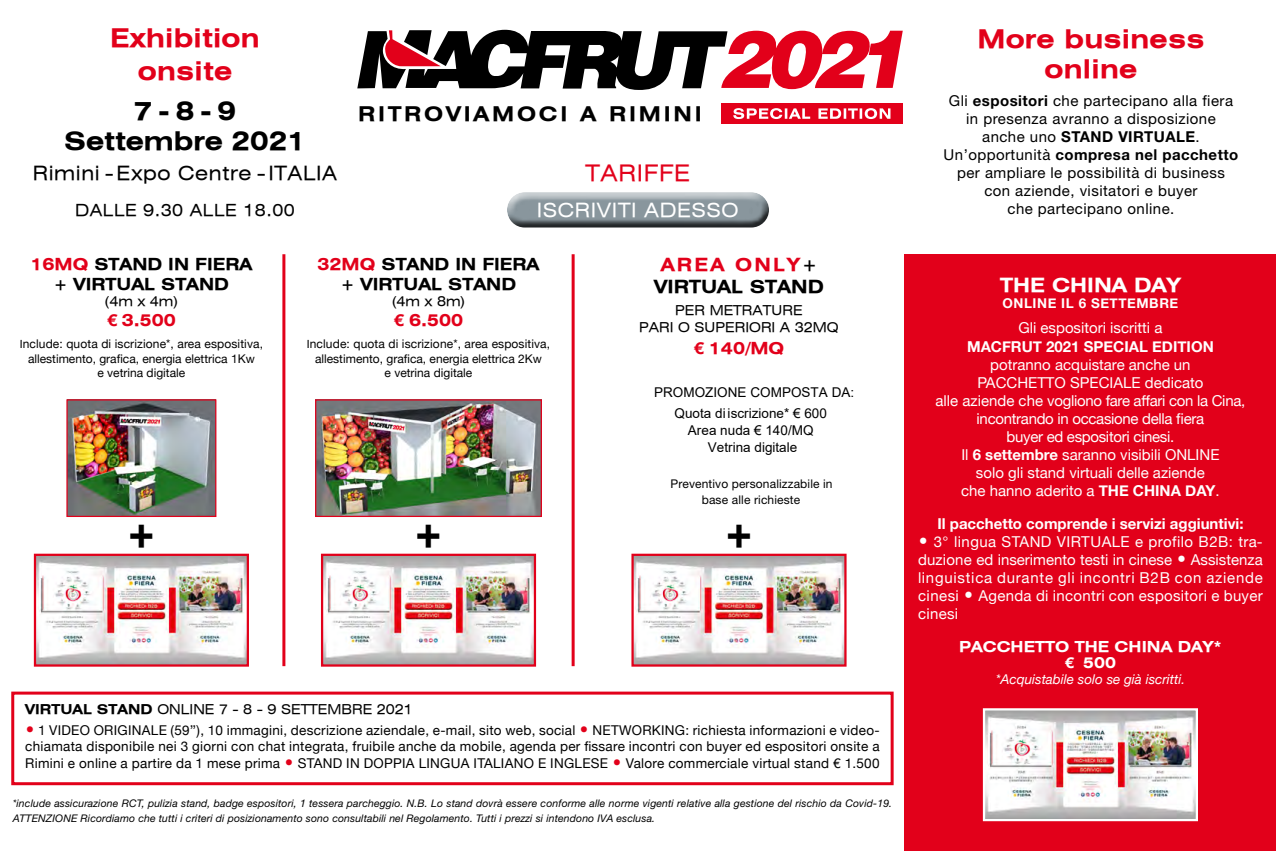
<style>
.page{position:relative;width:1276px;height:851px;background:#fff}
.page>*{position:absolute;margin:0;border:0;box-sizing:border-box;transform-origin:0 0}
.t1{font:37.5px "Swiss 721 Black Extended BT";color:#000}
.t2{font:25.5px/32.4px "Swiss 721 Bold Extended BT";letter-spacing:.01em;color:#e2001a;text-align:center}
.t3{font:25.5px/30px "Swiss 721 Bold Extended BT";color:#000;text-align:center}
.t4{font:22.5px "Swiss 721 Extended BT";letter-spacing:.03em;color:#e2001a}
.t5{font:20.1px "Swiss 721 Bold Extended BT";letter-spacing:.14em;color:#000}
.t6{font:19.5px "Swiss 721 Extended BT";letter-spacing:.03em;color:#000}
.t7{font:19.5px "Swiss 721 Extended BT";letter-spacing:.03em;color:#fff}
.t8{font:19.5px "Swiss 721 Bold Extended BT";color:#fff}
.t9{font:18px/21.6px "Swiss 721 Bold Extended BT";color:#000;text-align:center}
.t10{font:16.5px/19.8px "Swiss 721 Bold Extended BT";color:#000;text-align:center}
.t11{font:16.5px "Swiss 721 Bold Extended BT";color:#e2001a}
.t12{font:16.5px "Swiss 721 Extended BT";letter-spacing:.03em;color:#000}
.t13{font:15px/18px "Helvetica Neue";color:#fff;text-align:center}
.t14{font:15px/18px "Helvetica Neue LT Std";letter-spacing:.03em;color:#000;text-align:center}
.t15{font:700 15px "Helvetica Neue";color:#fff}
.t16{font:15px/16.2px "Swiss 721 Bold Extended BT";color:#fff;text-align:center}
.t17{font:13.5px/16.5px "Helvetica Neue";letter-spacing:.02em;color:#000;text-align:justify}
.t18{font:13.5px/16.2px "Swiss 721 Extended BT";color:#000;text-align:center}
.t19{font:13.5px/20.5px "Arial";color:#000;text-align:center}
.t20{font:italic 13.5px "Helvetica Neue";color:#fff}
.t21{font:700 13.5px "Helvetica Neue";letter-spacing:.04em;color:#fff}
.t22{font:12px/14.4px "Helvetica Neue";color:#000;text-align:center}
.t23{font:12px/16px "Helvetica Neue LT Std";letter-spacing:.01em;color:#000;text-align:center}
.t24{font:italic 10.5px/15px "Helvetica Neue LT Std";letter-spacing:.01em;color:#000}
.s1{font-weight:700}
.s2{color:#e2001a}
.s3{font-family:"Helvetica Neue";font-weight:700}
.s4{font-size:11.25px}
.s5{font-family:"Swiss 721 Bold Extended BT"}
.s6{font-size:27px;color:#e2001a}
.s7{font-size:28.5px}
</style>
<div class="page">
<div style="left:11px;top:691px;width:882px;height:94px;border:3px solid #e2001a"></div>
<div style="left:905px;top:254px;width:371px;height:596px;background:#e2001a"></div>
<img style="left:68px;top:401px;width:146px;height:114px">
<div style="left:66px;top:399px;width:150px;height:118px;border:1px solid #e2001a"></div>
<img style="left:317px;top:401px;width:223px;height:114px">
<div style="left:315px;top:399px;width:227px;height:118px;border:1px solid #e2001a"></div>
<img style="left:37px;top:556px;width:209px;height:107px">
<div style="left:34px;top:553px;width:215px;height:113px;border:2px solid #e2001a"></div>
<hr style="left:282px;top:254px;width:3px;height:412px;background:#e2001a">
<hr style="left:571px;top:254px;width:3px;height:412px;background:#e2001a">
<div style="left:721px;top:103px;width:181px;height:21px;background:#e3001a"></div>
<svg style="left:733px;top:108px;width:157px;height:11px"></svg>
<svg style="left:357px;top:30px;width:545px;height:60px"></svg>
<img style="left:324px;top:556px;width:209px;height:107px">
<div style="left:321px;top:553px;width:215px;height:113px;border:2px solid #e2001a"></div>
<img style="left:634px;top:556px;width:209px;height:107px">
<div style="left:631px;top:553px;width:215px;height:113px;border:2px solid #e2001a"></div>
<img style="left:986px;top:711px;width:209px;height:107px">
<div style="left:983px;top:708px;width:215px;height:113px;border:2px solid #fff"></div>
<div style="left:498px;top:183px;width:275px;height:41px;background:#fff;opacity:.75"></div>
<div style="left:502px;top:196px;width:276px;height:32px;background:#000;opacity:.75"></div>
<h2 class="t2" style="left:110px;top:22px;width:151px">Exhibition onsite</h2>
<h2 class="t2" style="left:977px;top:23px;width:229px;line-height:30.6px">More business online</h2>
<h2 class="t3" style="left:64px;top:96px;width:243px">7-8-9<br>Settembre 2021</h2>
<h3 class="t6" style="left:33px;top:161px;width:306px">Rimini - Expo Centre - ITALIA</h3>
<p class="t12" style="left:75px;top:200px;width:221px">DALLE 9.30 ALLE 18.00</p>
<p class="t14" style="left:943px;top:92px;width:296px">Gli <span class="s1">espositori</span> che partecipano alla fiera in presenza avranno a disposizione anche uno <span class="s1">STAND VIRTUALE</span>.<br>Un’opportunità <span class="s1">compresa nel pacchetto </span>per ampliare le possibilità di business con aziende, visitatori e buyer<br>che partecipano online.</p>
<h3 class="t5" style="left:358px;top:102px;width:345px">RITROVIAMOCI A RIMINI</h3>
<h3 class="t4" style="left:585px;top:160px;width:106px">TARIFFE</h3>
<h3 class="t7" style="left:537px;top:199px;width:203px">ISCRIVITI ADESSO</h3>
<p class="t10" style="left:30px;top:254px;width:223px"><span class="s2">16MQ</span> STAND IN FIERA + VIRTUAL STAND</p>
<p class="t18" style="left:105px;top:293px;width:74px">(4m x 4m)</p>
<p class="t11" style="left:107px;top:310px;width:70px"><span class="s3">€</span> 3.500</p>
<p class="t22" style="left:20px;top:337px;width:245px"><span class="s4">I</span>nclude: quota di iscrizione*, area espositiva, allestimento, grafica, energia elettrica 1Kw<br>e vetrina digitale</p>
<p class="t10" style="left:317px;top:254px;width:223px"><span class="s2">32MQ</span> STAND IN FIERA + VIRTUAL STAND</p>
<p class="t18" style="left:392px;top:293px;width:74px">(4m x 8m)</p>
<p class="t11" style="left:394px;top:310px;width:71px"><span class="s3">€</span> 6.500</p>
<p class="t22" style="left:307px;top:337px;width:245px"><span class="s4">I</span>nclude: quota di iscrizione*, area espositiva, allestimento, grafica, energia elettrica 2Kw<br>e vetrina digitale</p>
<h1 class="t1" style="left:126px;top:510px;width:33px">+</h1>
<h1 class="t1" style="left:413px;top:510px;width:33px">+</h1>
<p class="t9" style="left:654px;top:254px;width:171px"><span class="s2">AREA ONLY</span>+<br>VIRTUAL STAND</p>
<p class="t18" style="left:639px;top:302px;width:201px">PER METRATURE<br>PARI O SUPERIORI A 32MQ</p>
<p class="t11" style="left:694px;top:338px;width:92px"><span class="s3">€</span> 140/MQ</p>
<p class="t19" style="left:654px;top:382px;width:201px">PROMOZIONE COMPOSTA DA:<br>Quota di iscrizione* € 600</p>
<p class="t19" style="left:688px;top:421px;width:127px;line-height:17.2px">Area nuda € 140/MQ<br>Vetrina digitale</p>
<p class="t23" style="left:670px;top:475px;width:164px">Preventivo personalizzabile in base alle richieste</p>
<h1 class="t1" style="left:723px;top:510px;width:33px">+</h1>
<p class="t18" style="left:25px;top:700px;width:389px"><span class="s5">VIRTUAL STAND</span> ONLINE 7 - 8 - 9 SETTEMBRE 2021</p>
<p class="t17" style="left:25px;top:722px;width:856px"><span class="s6">•</span> 1 VIDEO ORIGINALE (59’’), 10 immagini, descrizione aziendale, e-mail, sito web, social <span class="s6">•</span> NETWORKING: richiesta informazioni e video&shy;chiamata disponibile nei 3 giorni con chat integrata, fruibile anche da mobile, agenda per fissare incontri con buyer ed espositori onsite a Rimini e online a partire da 1 mese prima <span class="s6">•</span> STAND IN DOPPIA LINGUA ITALIANO E INGLESE <span class="s6">•</span> Valore commerciale virtual stand € 1.500</p>
<p class="t24" style="left:13px;top:795px;width:881px">*include assicurazione RCT, pulizia stand, badge espositori, 1 tessera parcheggio. N.B. Lo stand dovrà essere conforme alle norme vigenti relative alla gestione del rischio da Covid-19.<br>ATTENZIONE Ricordiamo che tutti i criteri di posizionamento sono consultabili nel Regolamento. Tutti i prezzi si intendono IVA esclusa.</p>
<h3 class="t8" style="left:1000px;top:273px;width:182px">THE CHINA DAY</h3>
<p class="t21" style="left:1002px;top:292px;width:177px">ONLINE IL 6 SETTEMBRE</p>
<p class="t13" style="left:1018px;top:320px;width:146px">Gli espositori iscritti a</p>
<p class="t15" style="left:967px;top:334px;width:248px">MACFRUT 2021 SPECIAL EDITION</p>
<p class="t13" style="left:935px;top:356px;width:311px">potranno acquistare anche un<br>PACCHETTO SPECIALE dedicato<br>alle aziende che vogliono fare affari con la Cina, incontrando in occasione della fiera<br>buyer ed espositori cinesi.<br>Il <span class="s1">6 settembre</span> saranno visibili ONLINE<br>solo gli stand virtuali delle aziende<br>che hanno aderito a <span class="s1">THE CHINA DAY</span>.</p>
<p class="t15" style="left:937px;top:511px;width:308px">Il pacchetto comprende i servizi aggiuntivi:</p>
<p class="t13" style="left:918px;top:533px;width:346px;text-align:justify"><span class="s7">•</span> 3° lingua STAND VIRTUALE e profilo B2B: tra&shy;duzione ed inserimento testi in cinese <span class="s7">•</span> Assistenza linguistica durante gli incontri B2B con aziende cinesi <span class="s7">•</span> Agenda di incontri con espositori e buyer cinesi</p>
<p class="t16" style="left:959px;top:638px;width:264px">PACCHETTO THE CHINA DAY* <span class="s3">€</span> 500</p>
<p class="t20" style="left:995px;top:669px;width:191px">*Acquistabile solo se già iscritti.</p>
</div>
